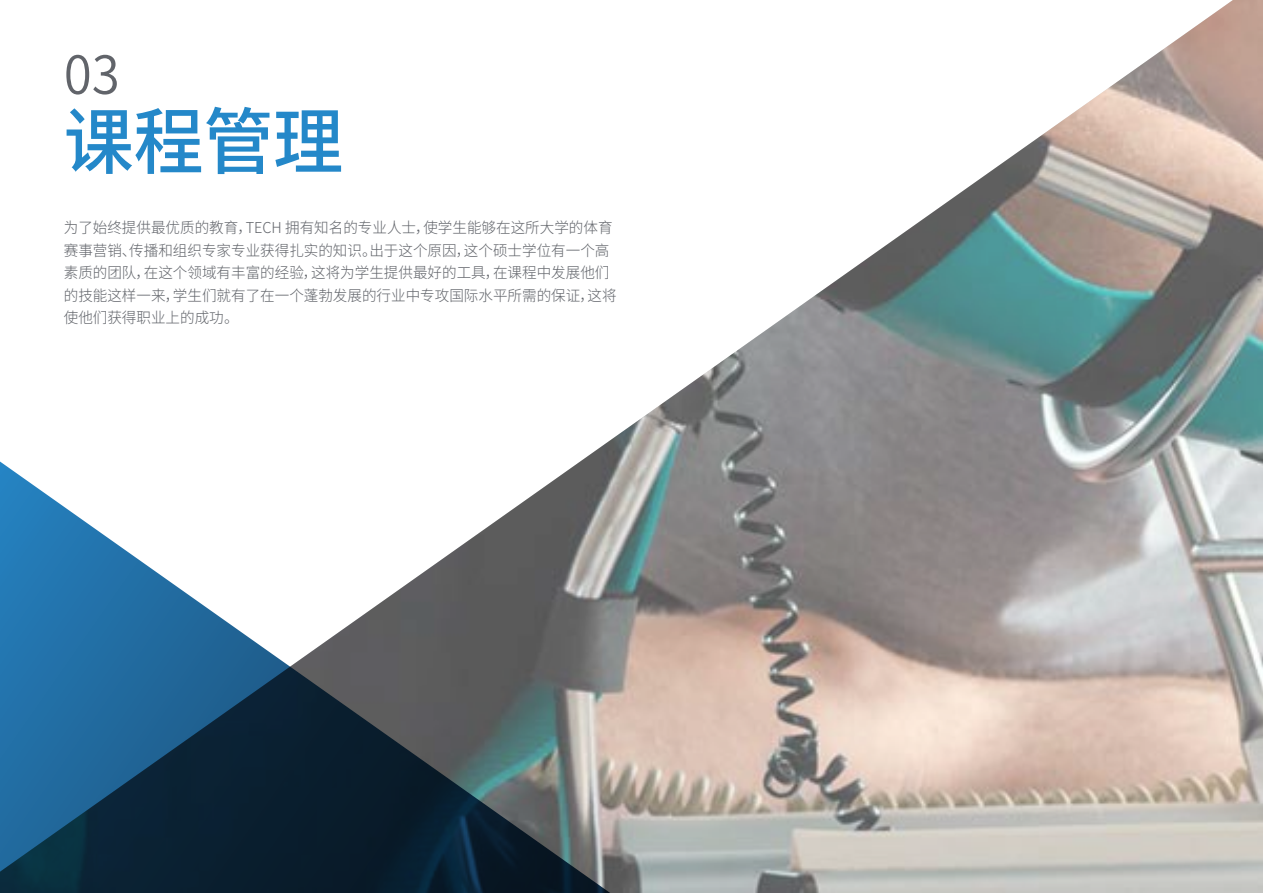
<style>
.page{position:relative;width:1263px;height:893px;background:#fff}
.page>*{position:absolute;margin:0;border:0;box-sizing:border-box;transform-origin:0 0}
.t1{font:500 72px "Source Han Sans CN";color:#2488c9}
.t2{font:52.5px "Source Han Sans CN";color:#61646a}
.t3{font:300 15px/22.5px "Source Han Sans CN";color:#61646a}
</style>
<div class="page">
<img style="left:602px;top:0;width:661px;height:893px">
<svg style="left:0;top:446px;width:640px;height:447px"></svg>
<h2 class="t2" style="left:64px;top:45px;width:57px">03</h2>
<h1 class="t1" style="left:64px;top:101px;width:281px">课程管理</h1>
<p class="t3" style="left:64px;top:217px;width:554px">为了始终提供最优质的教育，TECH 拥有知名的专业人士，使学生能够在这所大学的体育赛事营销、传播和组织专家专业获得扎实的知识。出于这个原因，这个硕士学位有一个高素质的团队，在这个领域有丰富的经验，这将为学生提供最好的工具，在课程中发展他们的技能这样一来，学生们就有了在一个蓬勃发展的行业中专攻国际水平所需的保证，这将使他们获得职业上的成功。</p>
</div>
